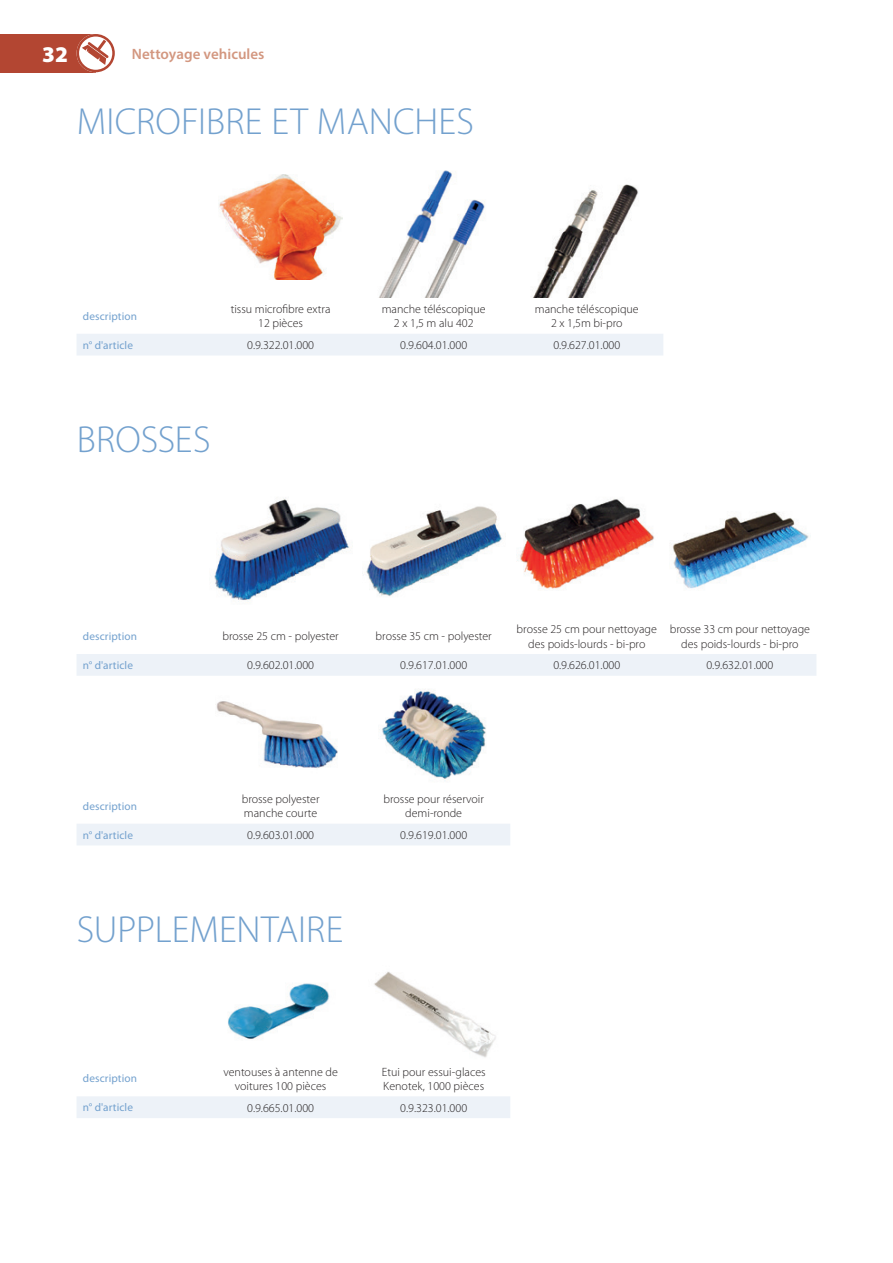
<style>
.page{position:relative;width:893px;height:1263px;background:#fff}
.page>*{position:absolute;margin:0;border:0;box-sizing:border-box;transform-origin:0 0}
.t1{font:300 37.8px "Myriad Pro";color:#73a1ce}
.t2{font:900 22.5px "Myriad Pro";color:#fff}
.t3{font:600 15px "Myriad Pro";color:#d39780}
.t4{font:300 12px/14.4px "Myriad Pro";color:#231f20;text-align:center}
.t5{font:11.25px "Myriad Pro";letter-spacing:.01em;color:#73a1ce}
</style>
<div class="page">
<div style="left:0;top:34px;width:96px;height:38px;background:#b34632"></div>
<svg style="left:77px;top:34px;width:38px;height:38px"></svg>
<div style="left:77px;top:334px;width:586px;height:21px;background:#edf2f8"></div>
<img style="left:219px;top:174px;width:124px;height:106px">
<img style="left:379px;top:170px;width:106px;height:128px">
<img style="left:533px;top:184px;width:106px;height:114px">
<div style="left:77px;top:654px;width:739px;height:22px;background:#edf2f8"></div>
<img style="left:214px;top:499px;width:136px;height:103px">
<img style="left:363px;top:506px;width:140px;height:91px">
<img style="left:517px;top:499px;width:137px;height:90px">
<img style="left:672px;top:512px;width:137px;height:77px">
<div style="left:77px;top:824px;width:433px;height:21px;background:#edf2f8"></div>
<img style="left:216px;top:701px;width:122px;height:67px">
<img style="left:378px;top:689px;width:108px;height:92px">
<div style="left:77px;top:1096px;width:433px;height:22px;background:#edf2f8"></div>
<img style="left:228px;top:983px;width:102px;height:56px">
<img style="left:374px;top:972px;width:122px;height:86px">
<h2 class="t2" style="left:42px;top:41px;width:27px">32</h2>
<p class="t3" style="left:132px;top:44px;width:134px">Nettoyage vehicules</p>
<h1 class="t1" style="left:77px;top:100px;width:399px">MICROFIBRE ET MANCHES</h1>
<p class="t5" style="left:83px;top:310px;width:56px">description</p>
<p class="t4" style="left:231px;top:302px;width:101px">tissu microfibre extra<br>12 pièces</p>
<p class="t4" style="left:382px;top:302px;width:105px">manche téléscopique<br>2 x 1,5 m alu 402</p>
<p class="t4" style="left:535px;top:302px;width:105px">manche téléscopique<br>2 x 1,5m bi-pro</p>
<p class="t5" style="left:83px;top:339px;width:52px">n° d'article</p>
<p class="t4" style="left:247px;top:338px;width:68px">0.9.322.01.000</p>
<p class="t4" style="left:400px;top:338px;width:68px">0.9.604.01.000</p>
<p class="t4" style="left:553px;top:338px;width:68px">0.9.627.01.000</p>
<h1 class="t1" style="left:77px;top:419px;width:135px">BROSSES</h1>
<p class="t5" style="left:83px;top:630px;width:56px">description</p>
<p class="t4" style="left:223px;top:629px;width:118px">brosse 25 cm - polyester</p>
<p class="t4" style="left:376px;top:629px;width:118px">brosse 35 cm - polyester</p>
<p class="t4" style="left:517px;top:622px;width:142px">brosse 25 cm pour nettoyage des poids-lourds - bi-pro</p>
<p class="t4" style="left:670px;top:622px;width:142px">brosse 33 cm pour nettoyage des poids-lourds - bi-pro</p>
<p class="t5" style="left:83px;top:659px;width:52px">n° d'article</p>
<p class="t4" style="left:247px;top:658px;width:68px">0.9.602.01.000</p>
<p class="t4" style="left:400px;top:658px;width:68px">0.9.617.01.000</p>
<p class="t4" style="left:553px;top:658px;width:68px">0.9.626.01.000</p>
<p class="t4" style="left:706px;top:658px;width:68px">0.9.632.01.000</p>
<p class="t5" style="left:83px;top:800px;width:56px">description</p>
<p class="t4" style="left:242px;top:792px;width:79px;text-align:left">brosse polyester manche courte</p>
<p class="t4" style="left:383px;top:792px;width:102px">brosse pour réservoir demi-ronde</p>
<p class="t5" style="left:83px;top:829px;width:52px">n° d'article</p>
<p class="t4" style="left:247px;top:828px;width:68px">0.9.603.01.000</p>
<p class="t4" style="left:400px;top:828px;width:68px">0.9.619.01.000</p>
<h1 class="t1" style="left:77px;top:908px;width:268px">SUPPLEMENTAIRE</h1>
<p class="t5" style="left:83px;top:1072px;width:56px">description</p>
<p class="t4" style="left:223px;top:1064px;width:116px">ventouses à antenne de voitures 100 pièces</p>
<p class="t4" style="left:382px;top:1064px;width:105px;text-align:left">Etui pour essui-glaces<br>Kenotek, 1000 pièces</p>
<p class="t5" style="left:83px;top:1101px;width:52px">n° d'article</p>
<p class="t4" style="left:247px;top:1101px;width:68px">0.9.665.01.000</p>
<p class="t4" style="left:400px;top:1101px;width:68px">0.9.323.01.000</p>
</div>
